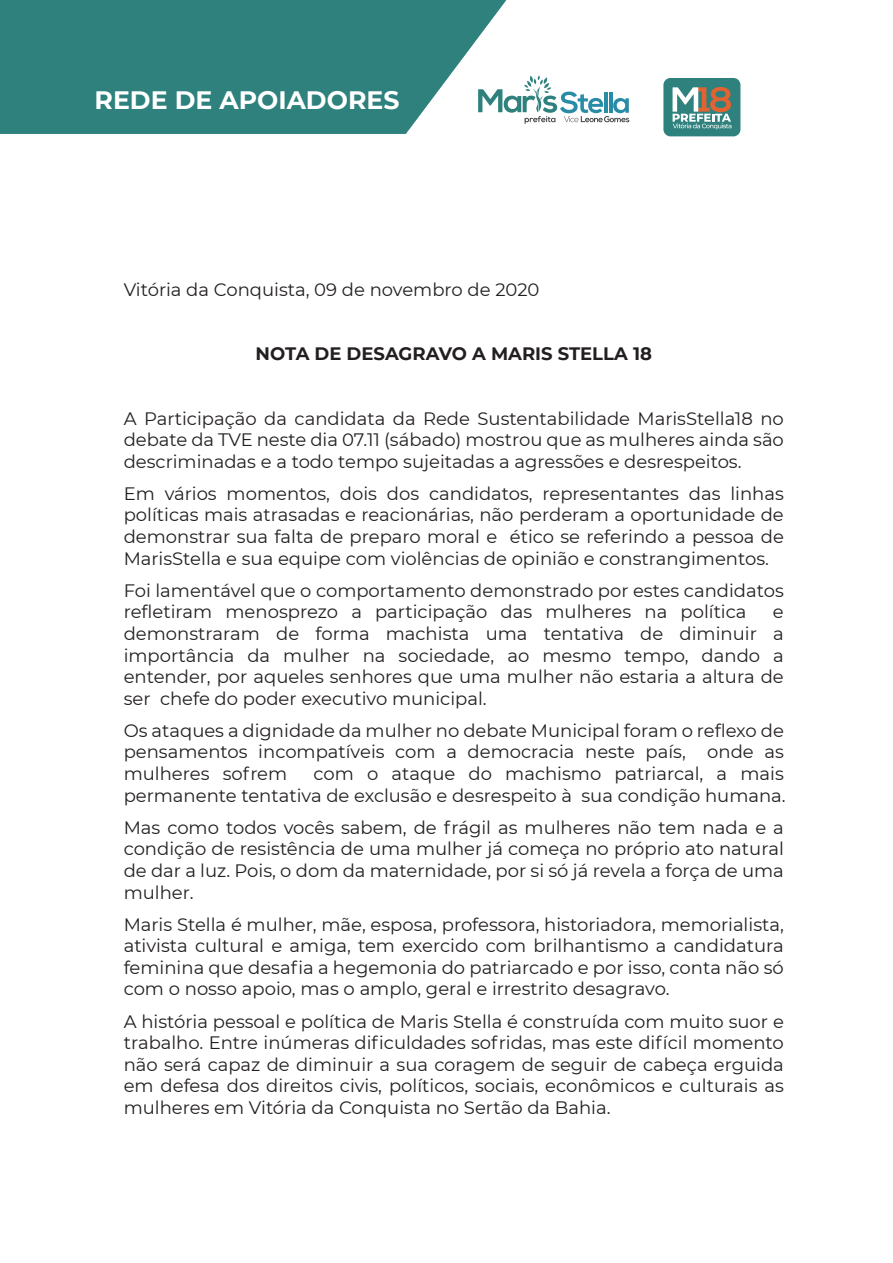
<style>
.page{position:relative;width:893px;height:1263px;background:#fff}
.page>*{position:absolute;margin:0;border:0;box-sizing:border-box;transform-origin:0 0}
.t1{font:700 25.2px "Montserrat";color:#fff}
.t2{font:18px/21.6px "Montserrat";color:#231f20;text-align:justify}
.t3{font:700 18px "Montserrat";color:#231f20}
</style>
<div class="page">
<svg style="left:0;top:0;width:506px;height:134px;background:#3e8a87"></svg>
<svg style="left:478px;top:75px;width:151px;height:49px"></svg>
<svg style="left:663px;top:78px;width:77px;height:58px;background:#64938b"></svg>
<h1 class="t1" style="left:94px;top:82px;width:306px">REDE DE APOIADORES</h1>
<p class="t2" style="left:124px;top:278px;width:417px">Vitória da Conquista, 09 de novembro de 2020</p>
<p class="t3" style="left:256px;top:341px;width:398px">NOTA DE DESAGRAVO A MARIS STELLA 18</p>
<p class="t2" style="left:124px;top:407px;width:662px">A Participação da candidata da Rede Sustentabilidade MarisStella18 no debate da TVE neste dia 07.11 (sábado) mostrou que as mulheres ainda são descriminadas e a todo tempo sujeitadas a agressões e desrespeitos.</p>
<p class="t2" style="left:124px;top:482px;width:662px">Em vários momentos, dois dos candidatos, representantes das linhas políticas mais atrasadas e reacionárias, não perderam a oportunidade de demonstrar sua falta de preparo moral e ético se referindo a pessoa de MarisStella e sua equipe com violências de opinião e constrangimentos.</p>
<p class="t2" style="left:124px;top:579px;width:662px">Foi lamentável que o comportamento demonstrado por estes candidatos refletiram menosprezo a participação das mulheres na política</p>
<p class="t2" style="left:124px;top:600px;width:662px;text-indent:649px">e demonstraram de forma machista uma tentativa de diminuir a importância da mulher na sociedade, ao mesmo tempo, dando a entender, por aqueles senhores que uma mulher não estaria a altura de ser chefe do poder executivo municipal.</p>
<p class="t2" style="left:124px;top:719px;width:662px">Os ataques a dignidade da mulher no debate Municipal foram o reflexo de pensamentos incompatíveis com a democracia neste país, onde as mulheres sofrem</p>
<p class="t2" style="left:124px;top:762px;width:663px;text-align:right">com o ataque do machismo patriarcal, a mais<br>permanente tentativa de exclusão e desrespeito à sua condição humana.</p>
<p class="t2" style="left:124px;top:816px;width:662px">Mas como todos vocês sabem, de frágil as mulheres não tem nada e a condição de resistência de uma mulher já começa no próprio ato natural de dar a luz. Pois, o dom da maternidade, por si só já revela a força de uma mulher.</p>
<p class="t2" style="left:124px;top:913px;width:662px">Maris Stella é mulher, mãe, esposa, professora, historiadora, memorialista, ativista cultural e amiga, tem exercido com brilhantismo a candidatura feminina que desafia a hegemonia do patriarcado e por isso, conta não só com o nosso apoio, mas o amplo, geral e irrestrito desagravo.</p>
<p class="t2" style="left:124px;top:1010px;width:662px">A história pessoal e política de Maris Stella é construída com muito suor e trabalho. Entre inúmeras dificuldades sofridas, mas este difícil momento não será capaz de diminuir a sua coragem de seguir de cabeça erguida em defesa dos direitos civis, políticos, sociais, econômicos e culturais as mulheres em Vitória da Conquista no Sertão da Bahia.</p>
</div>
